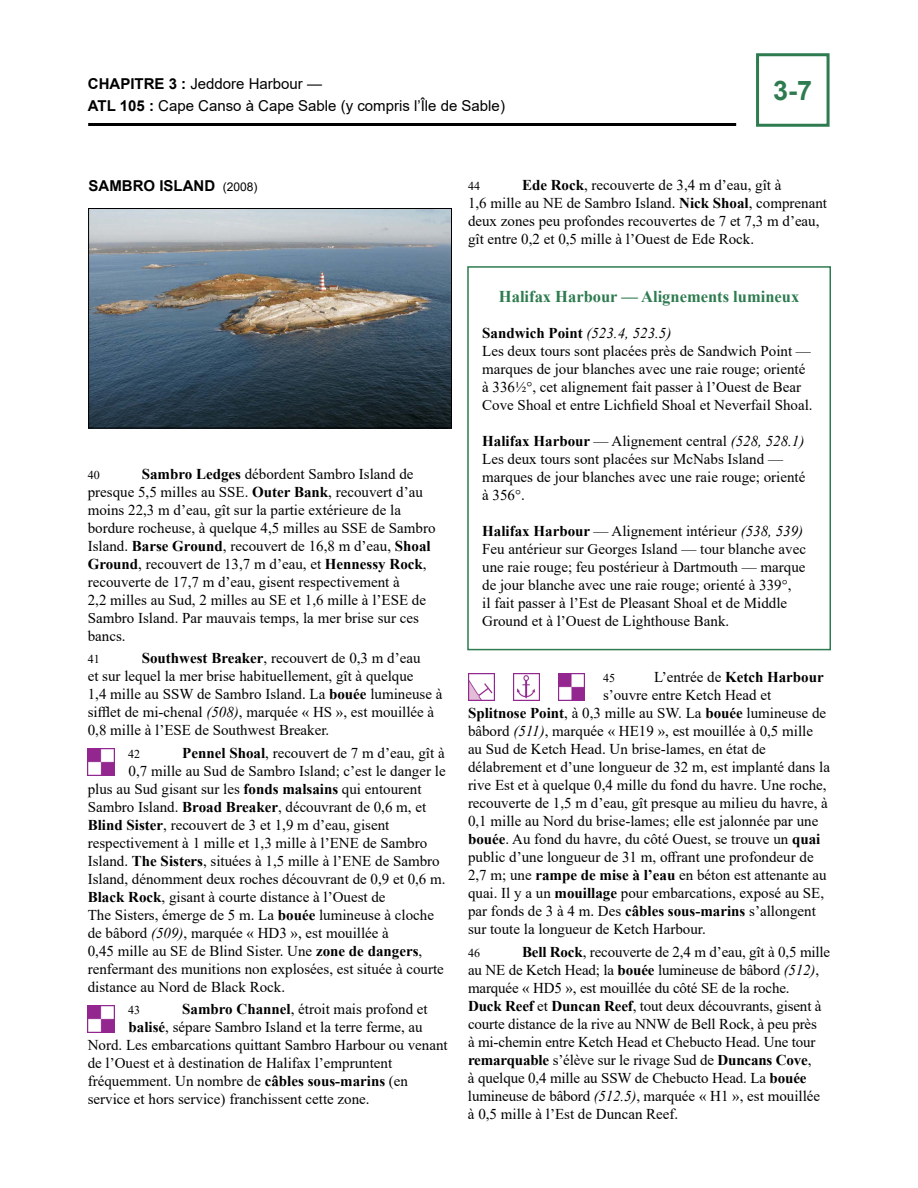
<style>
.page{position:relative;width:918px;height:1188px;background:#fff}
.page>*{position:absolute;margin:0;border:0;box-sizing:border-box;transform-origin:0 0}
.t1{font:700 27px "Arial";color:#2d7b4f}
.callout_heading{font:700 16.5px "Times New Roman";color:#2d7b4f}
.Para_1_Nested{font:15px/18px "Times New Roman";color:#000}
.Para_1_Nested_1_picto{font:15px "Times New Roman";color:#000}
.Para_1_Nested_3_picto{font:15px "Times New Roman";color:#000}
.Para_1{font:15px/18px "Times New Roman";color:#000}
.t2{font:15px/21.6px "Arial";color:#000}
.Para_1-2{font:700 15px "Times New Roman";color:#000}
.Para_1_Nested_3_picto-2{font:700 15px "Times New Roman";color:#000}
.t3{font:700 15px "Arial";color:#000}
.Para_1_Nested-2{font:12px "Times New Roman";color:#000}
.Para_1_Nested_1_picto-2{font:12px "Times New Roman";color:#000}
.Para_1_Nested_3_picto-3{font:12px "Times New Roman";color:#000}
.s1{font-weight:700}
.s2{font-weight:400;font-size:12px}
.s3{font-style:italic}
.s4{font-weight:400;font-style:italic}
.s5{font-weight:400}
</style>
<div class="page">
<hr style="left:88px;top:123px;width:648px;height:3px;background:#000">
<div style="left:756px;top:53px;width:74px;height:74px;border:3px solid #2d7b4f"></div>
<img style="left:88px;top:749px;width:27px;height:27px">
<img style="left:88px;top:1005px;width:27px;height:27px">
<img style="left:90px;top:210px;width:360px;height:216px">
<div style="left:88px;top:208px;width:364px;height:220px;border:1px solid #000"></div>
<div style="left:467px;top:266px;width:364px;height:384px;border:2px solid #2d7b4f"></div>
<img style="left:558px;top:673px;width:27px;height:27px">
<img style="left:513px;top:673px;width:27px;height:27px">
<img style="left:468px;top:673px;width:27px;height:27px">
<p class="t2" style="left:88px;top:73px;width:419px"><span class="s1">CHAPITRE 3 :</span> Jeddore Harbour —<br><span class="s1">ATL 105 :</span> Cape Canso à Cape Sable (y compris l’Île de Sable)</p>
<h1 class="t1" style="left:773px;top:71px;width:41px">3-7</h1>
<p class="Para_1_Nested" style="left:468px;top:176px;width:361px;text-indent:54px"><span class="s1">Ede Rock</span>, recouverte de 3,4 m d’eau, gît à<br>1,6 mille au NE de Sambro Island. <span class="s1">Nick Shoal</span>, comprenant deux zones peu profondes recouvertes de 7 et 7,3 m d’eau, gît entre 0,2 et 0,5 mille à l’Ouest de Ede Rock.</p>
<p class="t3" style="left:89px;top:175px;width:170px">SAMBRO ISLAND <span class="s2">(2008)</span></p>
<p class="Para_1_Nested-2" style="left:468px;top:178px;width:13px">44</p>
<p class="Para_1_Nested" style="left:88px;top:464px;width:349px;text-indent:54px"><span class="s1">Sambro Ledges</span> débordent Sambro Island de presque 5,5 milles au SSE. <span class="s1">Outer Bank</span>, recouvert d’au moins 22,3 m d’eau, gît sur la partie extérieure de la bordure rocheuse, à quelque 4,5 milles au SSE de Sambro Island. <span class="s1">Barse Ground</span>, recouvert de 16,8 m d’eau, <span class="s1">Shoal Ground</span>, recouvert de 13,7 m d’eau, et <span class="s1">Hennessy Rock</span>, recouverte de 17,7 m d’eau, gisent respectivement à<br>2,2 milles au Sud, 2 milles au SE et 1,6 mille à l’ESE de Sambro Island. Par mauvais temps, la mer brise sur ces bancs.</p>
<p class="Para_1_Nested-2" style="left:88px;top:651px;width:13px">41</p>
<p class="Para_1_Nested-2" style="left:88px;top:466px;width:13px">40</p>
<p class="Para_1_Nested" style="left:88px;top:649px;width:356px;text-indent:54px"><span class="s1">Southwest Breaker</span>, recouvert de 0,3 m d’eau<br>et sur lequel la mer brise habituellement, gît à quelque<br>1,4 mille au SSW de Sambro Island. La <span class="s1">bouée</span> lumineuse à sifflet de mi-chenal <span class="s3">(508)</span>, marquée « HS », est mouillée à 0,8 mille à l’ESE de Southwest Breaker.</p>
<p class="Para_1_Nested_1_picto-2" style="left:128px;top:745px;width:13px">42</p>
<p class="Para_1_Nested_1_picto" style="left:182px;top:742px;width:264px"><span class="s1">Pennel Shoal</span>, recouvert de 7 m d’eau, gît à</p>
<p class="Para_1_Nested_1_picto" style="left:129px;top:760px;width:319px">0,7 mille au Sud de Sambro Island; c’est le danger le</p>
<p class="Para_1_Nested_1_picto" style="left:88px;top:778px;width:335px">plus au Sud gisant sur les <span class="s1">fonds malsains</span> qui entourent</p>
<p class="Para_1_Nested_1_picto" style="left:88px;top:796px;width:340px">Sambro Island. <span class="s1">Broad Breaker</span>, découvrant de 0,6 m, et</p>
<p class="Para_1_Nested_1_picto" style="left:88px;top:814px;width:303px"><span class="s1">Blind Sister</span>, recouvert de 3 et 1,9 m d’eau, gisent</p>
<p class="Para_1_Nested_1_picto" style="left:88px;top:832px;width:341px">respectivement à 1 mille et 1,3 mille à l’ENE de Sambro</p>
<p class="Para_1_Nested_1_picto" style="left:88px;top:850px;width:354px">Island. <span class="s1">The Sisters</span>, situées à 1,5 mille à l’ENE de Sambro</p>
<p class="Para_1_Nested_1_picto" style="left:88px;top:868px;width:359px">Island, dénomment deux roches découvrant de 0,9 et 0,6 m.</p>
<p class="Para_1_Nested_1_picto" style="left:88px;top:886px;width:299px"><span class="s1">Black Rock</span>, gisant à courte distance à l’Ouest de</p>
<p class="Para_1_Nested_1_picto" style="left:88px;top:904px;width:348px">The Sisters, émerge de 5 m. La <span class="s1">bouée</span> lumineuse à cloche</p>
<p class="Para_1_Nested_1_picto" style="left:88px;top:922px;width:303px">de bâbord <span class="s3">(509)</span>, marquée « HD3 », est mouillée à</p>
<p class="Para_1_Nested_1_picto" style="left:88px;top:940px;width:336px">0,45 mille au SE de Blind Sister. Une <span class="s1">zone de dangers</span>,</p>
<p class="Para_1_Nested_1_picto" style="left:88px;top:958px;width:358px">renfermant des munitions non explosées, est située à courte</p>
<p class="Para_1_Nested_1_picto" style="left:88px;top:976px;width:199px">distance au Nord de Black Rock.</p>
<p class="Para_1_Nested_1_picto-2" style="left:128px;top:1002px;width:13px">43</p>
<p class="Para_1_Nested_1_picto" style="left:182px;top:999px;width:247px"><span class="s1">Sambro Channel</span>, étroit mais profond et</p>
<p class="Para_1_Nested_1_picto" style="left:129px;top:1017px;width:296px"><span class="s1">balisé</span>, sépare Sambro Island et la terre ferme, au</p>
<p class="Para_1_Nested_1_picto" style="left:88px;top:1035px;width:361px">Nord. Les embarcations quittant Sambro Harbour ou venant</p>
<p class="Para_1_Nested_1_picto" style="left:88px;top:1053px;width:306px">de l’Ouest et à destination de Halifax l’empruntent</p>
<p class="Para_1_Nested_1_picto" style="left:88px;top:1071px;width:322px">fréquemment. Un nombre de <span class="s1">câbles sous-marins</span> (en</p>
<p class="Para_1_Nested_1_picto" style="left:88px;top:1089px;width:283px">service et hors service) franchissent cette zone.</p>
<h3 class="callout_heading" style="left:499px;top:284px;width:302px">Halifax Harbour — Alignements lumineux</h3>
<p class="Para_1-2" style="left:482px;top:322px;width:191px">Sandwich Point <span class="s4">(523.4, 523.5)</span></p>
<p class="Para_1" style="left:482px;top:341px;width:332px">Les deux tours sont placées près de Sandwich Point — marques de jour blanches avec une raie rouge; orienté à 336½°, cet alignement fait passer à l’Ouest de Bear Cove Shoal et entre Lichfield Shoal et Neverfail Shoal.</p>
<p class="Para_1" style="left:482px;top:431px;width:324px"><span class="s1">Halifax Harbour</span> — Alignement central <span class="s3">(528, 528.1)</span></p>
<p class="Para_1" style="left:482px;top:449px;width:325px">Les deux tours sont placées sur McNabs Island — marques de jour blanches avec une raie rouge; orienté à 356°.</p>
<p class="Para_1" style="left:482px;top:521px;width:325px"><span class="s1">Halifax Harbour</span> — Alignement intérieur <span class="s3">(538, 539)<br></span>Feu antérieur sur Georges Island — tour blanche avec une raie rouge; feu postérieur à Dartmouth — marque de jour blanche avec une raie rouge; orienté à 339°,<br>il fait passer à l’Est de Pleasant Shoal et de Middle Ground et à l’Ouest de Lighthouse Bank.</p>
<p class="Para_1_Nested_3_picto-3" style="left:603px;top:670px;width:13px">45</p>
<p class="Para_1_Nested_3_picto-2" style="left:654px;top:667px;width:171px"><span class="s5">L’entrée de</span> Ketch Harbour</p>
<p class="Para_1_Nested_3_picto" style="left:603px;top:685px;width:170px">s’ouvre entre Ketch Head et</p>
<p class="Para_1_Nested_3_picto" style="left:468px;top:703px;width:360px"><span class="s1">Splitnose Point</span>, à 0,3 mille au SW. La <span class="s1">bouée</span> lumineuse de</p>
<p class="Para_1_Nested_3_picto" style="left:468px;top:721px;width:347px">bâbord <span class="s3">(511)</span>, marquée « HE19 », est mouillée à 0,5 mille</p>
<p class="Para_1_Nested_3_picto" style="left:468px;top:739px;width:299px">au Sud de Ketch Head. Un brise-lames, en état de</p>
<p class="Para_1_Nested_3_picto" style="left:468px;top:757px;width:364px">délabrement et d’une longueur de 32 m, est implanté dans la</p>
<p class="Para_1_Nested_3_picto" style="left:468px;top:775px;width:360px">rive Est et à quelque 0,4 mille du fond du havre. Une roche,</p>
<p class="Para_1_Nested_3_picto" style="left:468px;top:793px;width:361px">recouverte de 1,5 m d’eau, gît presque au milieu du havre, à</p>
<p class="Para_1_Nested_3_picto" style="left:468px;top:811px;width:352px">0,1 mille au Nord du brise-lames; elle est jalonnée par une</p>
<p class="Para_1_Nested_3_picto" style="left:468px;top:829px;width:354px"><span class="s1">bouée</span>. Au fond du havre, du côté Ouest, se trouve un <span class="s1">quai</span></p>
<p class="Para_1_Nested_3_picto" style="left:468px;top:847px;width:347px">public d’une longueur de 31 m, offrant une profondeur de</p>
<p class="Para_1_Nested_3_picto" style="left:468px;top:865px;width:360px">2,7 m; une <span class="s1">rampe de mise à l’eau</span> en béton est attenante au</p>
<p class="Para_1_Nested_3_picto" style="left:468px;top:883px;width:358px">quai. Il y a un <span class="s1">mouillage</span> pour embarcations, exposé au SE,</p>
<p class="Para_1_Nested_3_picto" style="left:468px;top:901px;width:349px">par fonds de 3 à 4 m. Des <span class="s1">câbles sous-marins</span> s’allongent</p>
<p class="Para_1_Nested_3_picto" style="left:468px;top:919px;width:239px">sur toute la longueur de Ketch Harbour.</p>
<p class="Para_1_Nested-2" style="left:468px;top:944px;width:13px">46</p>
<p class="Para_1_Nested" style="left:468px;top:942px;width:364px;text-indent:54px"><span class="s1">Bell Rock</span>, recouverte de 2,4 m d’eau, gît à 0,5 mille au NE de Ketch Head; la <span class="s1">bouée</span> lumineuse de bâbord <span class="s3">(512)</span>, marquée « HD5 », est mouillée du côté SE de la roche.<br><span class="s1">Duck Reef</span> et <span class="s1">Duncan Reef</span>, tout deux découvrants, gisent à courte distance de la rive au NNW de Bell Rock, à peu près<br>à mi-chemin entre Ketch Head et Chebucto Head. Une tour <span class="s1">remarquable</span> s’élève sur le rivage Sud de <span class="s1">Duncans Cove</span>,<br>à quelque 0,4 mille au SSW de Chebucto Head. La <span class="s1">bouée </span>lumineuse de bâbord <span class="s3">(512.5)</span>, marquée « H1 », est mouillée à 0,5 mille à l’Est de Duncan Reef.</p>
</div>
